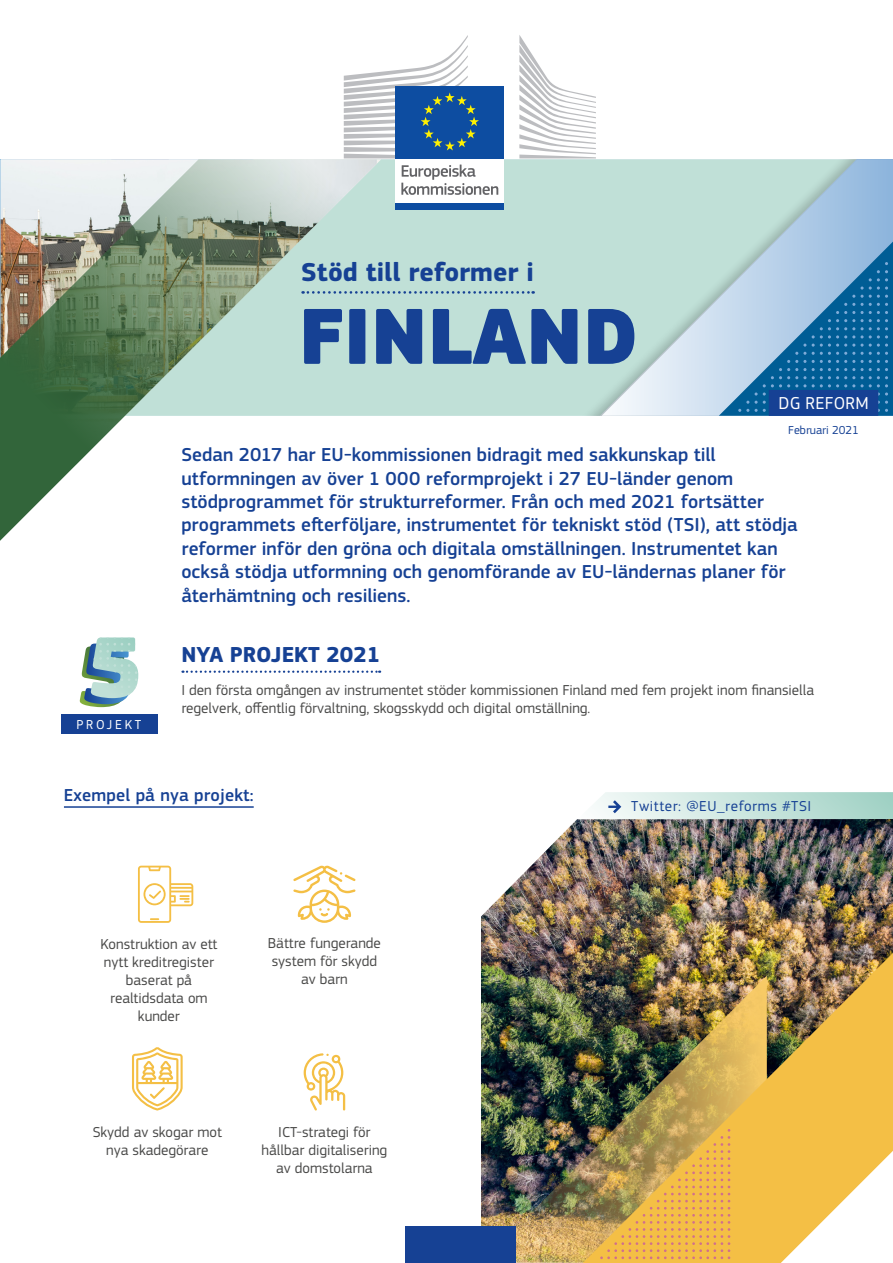
<style>
.page{position:relative;width:893px;height:1263px;background:#fff}
.page>*{position:absolute;margin:0;border:0;box-sizing:border-box;transform-origin:0 0}
.t1{font:900 82.5px "EC Square Sans Pro Extra";color:#164194}
.Title_1{font:700 27px "EC Square Sans Pro";color:#164194}
.Title_1-2{font:700 22.5px "EC Square Sans Pro";color:#164194}
.Intro_text{font:500 19.5px/23.4px "EC Square Sans Pro";color:#164194}
.Subtitle_1{font:500 18px "EC Square Sans Pro";letter-spacing:.01em;color:#164194}
.t2{font:18px "EC Square Sans Pro";letter-spacing:.02em;color:#fff}
.Bullets{font:15px/18px "EC Square Sans Pro";color:#4a4a49;text-align:center}
.Body_Text{font:15px/18px "EC Square Sans Pro";color:#4a4a49}
.Title_1-3{font:15px "EC Square Sans Pro";letter-spacing:.04em;color:#164194}
.t3{font:13.5px "EC Square Sans Pro";letter-spacing:.2em;color:#fff}
.t4{font:12px "EC Square Sans Pro";color:#164194}
</style>
<div class="page">
<div style="left:237px;top:159px;width:656px;height:257px;background:#c0e0d7"></div>
<svg style="left:601px;top:159px;width:292px;height:257px"></svg>
<hr style="left:64px;top:806px;width:190px;height:2px;background:#164194">
<svg style="left:719px;top:242px;width:174px;height:174px;background:#6196bf"></svg>
<img style="left:481px;top:819px;width:412px;height:156px">
<div style="left:395px;top:156px;width:109px;height:49px;background:#fff"></div>
<div style="left:395px;top:86px;width:109px;height:72px;background:#0d4da1"></div>
<svg style="left:344px;top:35px;width:135px;height:123px"></svg>
<div style="left:395px;top:203px;width:109px;height:6px;background:#0d4da1"></div>
<svg style="left:519px;top:35px;width:77px;height:123px"></svg>
<svg style="left:401px;top:165px;width:97px;height:30px"></svg>
<img style="left:481px;top:975px;width:102px;height:288px">
<img style="left:583px;top:953px;width:310px;height:310px">
<svg style="left:593px;top:1129px;width:137px;height:134px;background:#d3a74f"></svg>
<svg style="left:0;top:159px;width:381px;height:382px"></svg>
<svg style="left:303px;top:291px;width:231px;height:3px"></svg>
<div style="left:405px;top:1226px;width:111px;height:37px;background:#164194"></div>
<div style="left:61px;top:714px;width:96px;height:19px;background:#164194"></div>
<svg style="left:182px;top:670px;width:198px;height:3px"></svg>
<svg style="left:595px;top:792px;width:298px;height:27px;background:#c9e4dd"></svg>
<svg style="left:138px;top:866px;width:55px;height:57px"></svg>
<svg style="left:293px;top:865px;width:63px;height:58px"></svg>
<svg style="left:79px;top:637px;width:59px;height:70px"></svg>
<svg style="left:132px;top:1047px;width:51px;height:63px"></svg>
<svg style="left:304px;top:1053px;width:41px;height:57px"></svg>
<p class="Title_1" style="left:301px;top:256px;width:234px">Stöd till reformer i</p>
<p class="t1" style="left:299px;top:285px;width:342px">FINLAND</p>
<p class="t2" style="left:778px;top:393px;width:92px">DG REFORM</p>
<p class="Intro_text" style="left:181px;top:443px;width:618px">Sedan 2017 har EU-kommissionen bidragit med sakkunskap till utformningen av över 1 000 reformprojekt i 27 EU-länder genom stödprogrammet för strukturreformer. Från och med 2021 fortsätter programmets efterföljare, instrumentet för tekniskt stöd (TSI), att stödja reformer inför den gröna och digitala omställningen. Instrumentet kan också stödja utformning och genomförande av EU-ländernas planer för återhämtning och resiliens.</p>
<p class="t4" style="left:788px;top:423px;width:72px">Februari 2021</p>
<p class="t3" style="left:77px;top:716px;width:66px">PROJEKT</p>
<p class="Title_1-2" style="left:181px;top:641px;width:200px">NYA PROJEKT 2021</p>
<p class="Body_Text" style="left:181px;top:681px;width:634px">I den första omgången av instrumentet stöder kommissionen Finland med fem projekt inom finansiella regelverk, offentlig förvaltning, skogsskydd och digital omställning.</p>
<p class="Subtitle_1" style="left:64px;top:784px;width:191px">Exempel på nya projekt:</p>
<p class="Bullets" style="left:100px;top:935px;width:119px">Konstruktion av ett nytt kreditregister baserat på realtidsdata om kunder</p>
<p class="Bullets" style="left:268px;top:934px;width:114px">Bättre fungerande system för skydd av barn</p>
<p class="Bullets" style="left:93px;top:1123px;width:131px">Skydd av skogar mot nya skadegörare</p>
<p class="Bullets" style="left:262px;top:1123px;width:127px">ICT-strategi för hållbar digitalisering av domstolarna</p>
<p class="Title_1-3" style="left:631px;top:797px;width:182px">Twitter: @EU_reforms #TSI</p>
</div>
